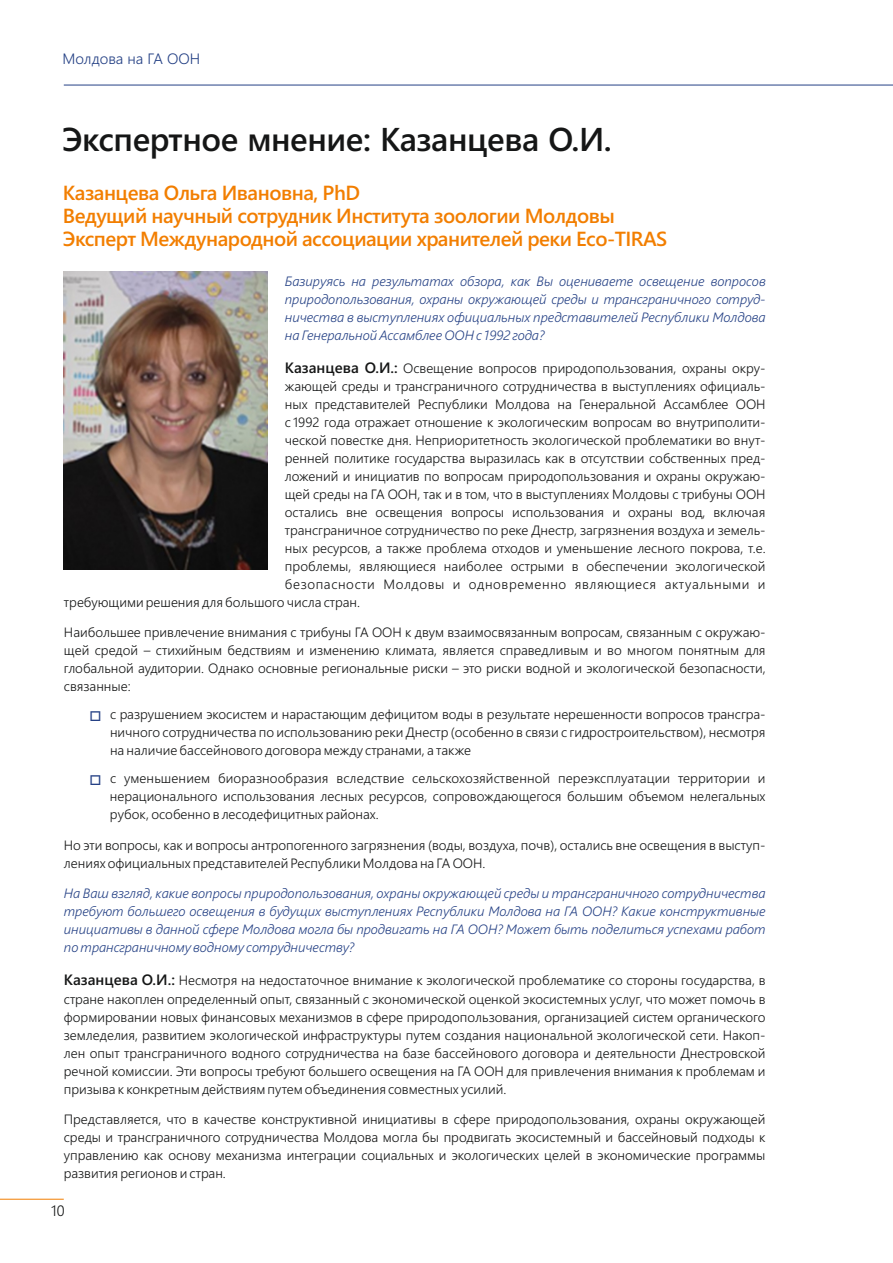
<style>
.page{position:relative;width:893px;height:1263px;background:#fff}
.page>*{position:absolute;margin:0;border:0;box-sizing:border-box;transform-origin:0 0}
.t1{font:600 33px "Segoe UI";letter-spacing:-.015em;color:#151616}
.t2{font:600 20.4px/23.1px "Segoe UI";letter-spacing:-.025em;color:#f27e00}
.t3{font:300 15px "Segoe UI";color:#254185}
.t4{font:300 15px "Segoe UI";color:#151616}
.t5{font:300 13.5px/18px "Segoe UI";color:#151616;text-align:justify}
.t6{font:italic 300 13.5px/18px "Segoe UI";color:#254185;text-align:justify}
.t7{font:300 13.5px "Segoe UI";letter-spacing:.045em;color:#151616}
.s1{font-weight:600;font-size:15px}
.s2{color:#254185}
</style>
<div class="page">
<hr style="left:0;top:1199px;width:64px;height:1px;background:#f27e00">
<hr style="left:64px;top:85px;width:829px;height:1px;background:#254185">
<img style="left:64px;top:271px;width:204px;height:298px">
<p class="t3" style="left:62px;top:53px;width:139px">Молдова на ГА ООН</p>
<h1 class="t1" style="left:62px;top:127px;width:551px">Экспертное мнение: Казанцева О.И.</h1>
<h2 class="t2" style="left:63px;top:183px;width:606px">Казанцева Ольга Ивановна, PhD<br>Ведущий научный сотрудник Института зоологии Молдовы<br>Эксперт Международной ассоциации хранителей реки Eco-TIRAS</h2>
<p class="t6" style="left:285px;top:273px;width:482px">Базируясь на результатах обзора, как Вы оцениваете освещение вопросов природопользования, охраны окружающей среды и трансграничного сотруд&shy;ничества в выступлениях официальных представителей Республики Молдова на Генеральной Ассамблее ООН с 1992 года?</p>
<p class="t5" style="left:285px;top:361px;width:482px"><span class="s1">Казанцева О.И.:</span> Освещение вопросов природопользования, охраны окру-</p>
<p class="t5" style="left:285px;top:379px;width:482px">жающей среды и трансграничного сотрудничества в выступлениях официаль-</p>
<p class="t5" style="left:285px;top:397px;width:482px">ных представителей Республики Молдова на Генеральной Ассамблее ООН</p>
<p class="t5" style="left:285px;top:415px;width:482px">с 1992 года отражает отношение к экологическим вопросам во внутриполити-</p>
<p class="t5" style="left:285px;top:433px;width:482px">ческой повестке дня. Неприоритетность экологической проблематики во внут-</p>
<p class="t5" style="left:285px;top:451px;width:482px">ренней политике государства выразилась как в отсутствии собственных пред-</p>
<p class="t5" style="left:285px;top:469px;width:482px">ложений и инициатив по вопросам природопользования и охраны окружаю-</p>
<p class="t5" style="left:285px;top:487px;width:482px">щей среды на ГА ООН, так и в том, что в выступлениях Молдовы с трибуны ООН</p>
<p class="t5" style="left:285px;top:505px;width:482px">остались вне освещения вопросы использования и охраны вод, включая</p>
<p class="t5" style="left:285px;top:523px;width:482px">трансграничное сотрудничество по реке Днестр, загрязнения воздуха и земель-</p>
<p class="t5" style="left:285px;top:540px;width:482px">ных ресурсов, а также проблема отходов и уменьшение лесного покрова, т.е.</p>
<p class="t5" style="left:285px;top:558px;width:482px">проблемы, являющиеся наиболее острыми в обеспечении экологической</p>
<p class="t7" style="left:285px;top:579px;width:482px">безопасности Молдовы и одновременно являющиеся актуальными и</p>
<p class="t5" style="left:64px;top:594px;width:298px">требующими решения для большого числа стран.</p>
<p class="t5" style="left:64px;top:625px;width:703px">Наибольшее привлечение внимания с трибуны ГА ООН к двум взаимосвязанным вопросам, связанным с окружаю&shy;щей средой – стихийным бедствиям и изменению климата, является справедливым и во многом понятным для глобальной аудитории. Однако основные региональные риски – это риски водной и экологической безопасности, связанные:</p>
<p class="t5" style="left:110px;top:707px;width:657px;text-indent:-21px"><span class="s2">□</span> с разрушением экосистем и нарастающим дефицитом воды в результате нерешенности вопросов трансгра&shy;ничного сотрудничества по использованию реки Днестр (особенно в связи с гидростроительством), несмотря на наличие бассейнового договора между странами, а также</p>
<p class="t5" style="left:110px;top:771px;width:657px;text-indent:-21px"><span class="s2">□</span> с уменьшением биоразнообразия вследствие сельскохозяйственной переэксплуатации территории и нерационального использования лесных ресурсов, сопровождающегося большим объемом нелегальных рубок, особенно в лесодефицитных районах.</p>
<p class="t5" style="left:64px;top:837px;width:703px">Но эти вопросы, как и вопросы антропогенного загрязнения (воды, воздуха, почв), остались вне освещения в выступ&shy;лениях официальных представителей Республики Молдова на ГА ООН.</p>
<p class="t6" style="left:64px;top:886px;width:703px">На Ваш взгляд, какие вопросы природопользования, охраны окружающей среды и трансграничного сотрудничества требуют большего освещения в будущих выступлениях Республики Молдова на ГА ООН? Какие конструктивные инициативы в данной сфере Молдова могла бы продвигать на ГА ООН? Может быть поделиться успехами работ по трансграничному водному сотрудничеству?</p>
<p class="t5" style="left:64px;top:973px;width:703px"><span class="s1">Казанцева О.И.:</span> Несмотря на недостаточное внимание к экологической проблематике со стороны государства, в стране накоплен определенный опыт, связанный с экономической оценкой экосистемных услуг, что может помочь в формировании новых финансовых механизмов в сфере природопользования, организацией систем органического земледелия, развитием экологической инфраструктуры путем создания национальной экологической сети. Накоп&shy;лен опыт трансграничного водного сотрудничества на базе бассейнового договора и деятельности Днестровской речной комиссии. Эти вопросы требуют большего освещения на ГА ООН для привлечения внимания к проблемам и призыва к конкретным действиям путем объединения совместных усилий.</p>
<p class="t5" style="left:64px;top:1111px;width:703px">Представляется, что в качестве конструктивной инициативы в сфере природопользования, охраны окружающей среды и трансграничного сотрудничества Молдова могла бы продвигать экосистемный и бассейновый подходы к управлению как основу механизма интеграции социальных и экологических целей в экономические программы развития регионов и стран.</p>
<p class="t4" style="left:51px;top:1205px;width:15px">10</p>
</div>
